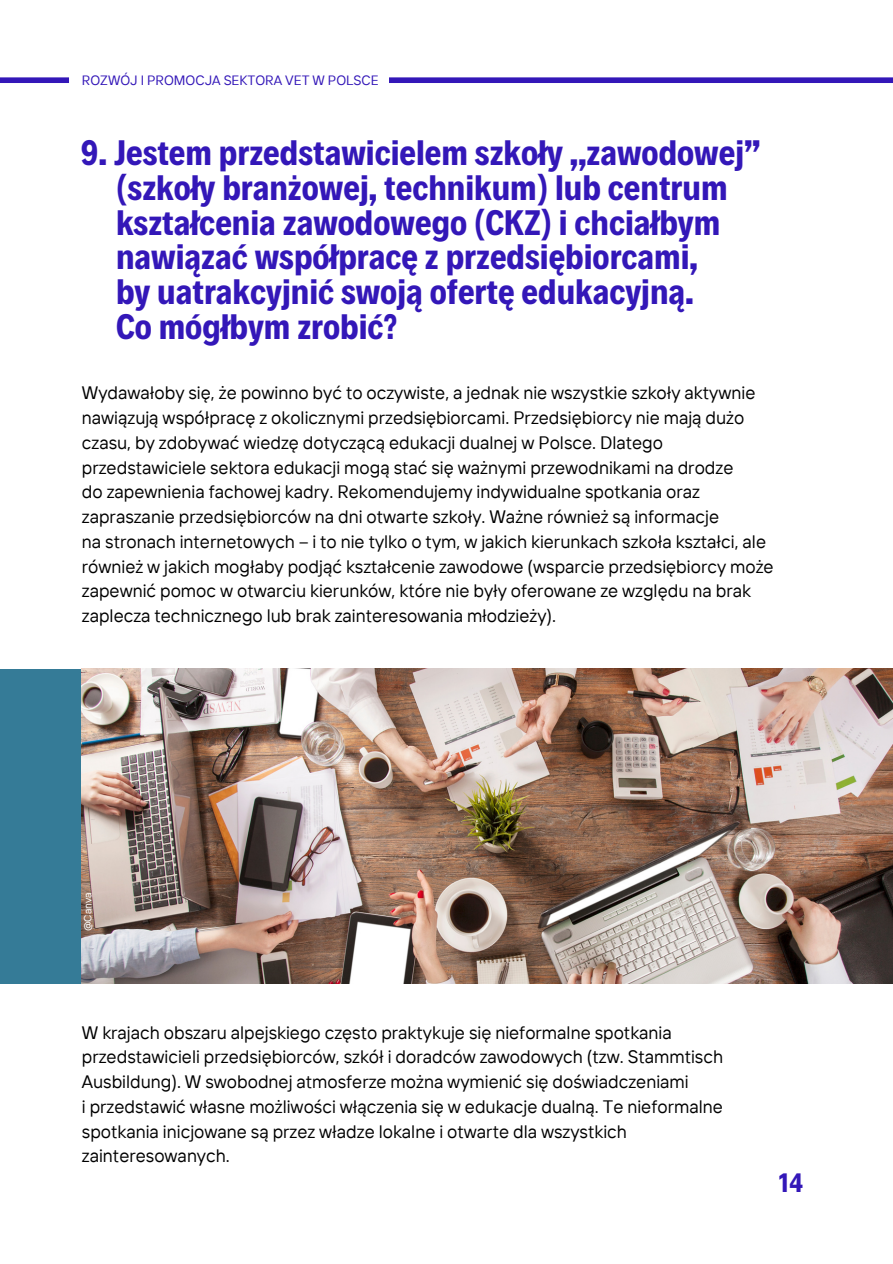
<style>
.page{position:relative;width:893px;height:1264px;background:#fff}
.page>*{position:absolute;margin:0;border:0;box-sizing:border-box;transform-origin:0 0}
.t1{font:700 35.85px "Decalotype";color:#3317b8}
.t2{font:700 27px "Decalotype";color:#3317b8}
.t3{font:18px/24.8px "TT Interphases";color:#000}
.t4{font:13.5px "TT Interphases";color:#3317b8}
.t5{font:10.5px "TT Interphases";color:#fff}
</style>
<div class="page">
<div style="left:0;top:77px;width:69px;height:6px;background:#3317b8"></div>
<div style="left:389px;top:77px;width:503px;height:6px;background:#3317b8"></div>
<div style="left:0;top:668px;width:202px;height:315px;background:#357b97"></div>
<img style="left:82px;top:668px;width:810px;height:315px">
<p class="t4" style="left:82px;top:71px;width:298px">ROZWÓJ I PROMOCJA SEKTORA VET W POLSCE</p>
<p class="t1" style="left:82px;top:129px;width:680px">9. Jestem przedstawicielem szkoły „zawodowej”</p>
<p class="t1" style="left:116px;top:163px;width:613px">(szkoły branżowej, technikum) lub centrum</p>
<p class="t1" style="left:116px;top:198px;width:605px">kształcenia zawodowego (CKZ) i chciałbym</p>
<p class="t1" style="left:116px;top:233px;width:583px">nawiązać współpracę z przedsiębiorcami,</p>
<p class="t1" style="left:116px;top:268px;width:579px">by uatrakcyjnić swoją ofertę edukacyjną.</p>
<p class="t1" style="left:116px;top:303px;width:283px">Co mógłbym zrobić?</p>
<p class="t3" style="left:82px;top:380px;width:675px">Wydawałoby się, że powinno być to oczywiste, a jednak nie wszystkie szkoły aktywnie nawiązują współpracę z okolicznymi przedsiębiorcami. Przedsiębiorcy nie mają dużo czasu, by zdobywać wiedzę dotyczącą edukacji dualnej w Polsce. Dlatego przedstawiciele sektora edukacji mogą stać się ważnymi przewodnikami na drodze</p>
<p class="t3" style="left:82px;top:479px;width:638px">do zapewnienia fachowej kadry. Rekomendujemy indywidualne spotkania oraz zapraszanie przedsiębiorców na dni otwarte szkoły. Ważne również są informacje</p>
<p class="t3" style="left:82px;top:528px;width:693px">na stronach internetowych – i to nie tylko o tym, w jakich kierunkach szkoła kształci, ale również w jakich mogłaby podjąć kształcenie zawodowe (wsparcie przedsiębiorcy może zapewnić pomoc w otwarciu kierunków, które nie były oferowane ze względu na brak zaplecza technicznego lub brak zainteresowania młodzieży).</p>
<p class="t5" style="left:81px;top:931px;width:40px;rotate:-90deg">@Canva</p>
<p class="t3" style="left:82px;top:1019px;width:642px">W krajach obszaru alpejskiego często praktykuje się nieformalne spotkania przedstawicieli przedsiębiorców, szkół i doradców zawodowych (tzw. Stammtisch<br>Ausbildung). W swobodnej atmosferze można wymienić się doświadczeniami</p>
<p class="t3" style="left:82px;top:1093px;width:642px">i przedstawić własne możliwości włączenia się w edukacje dualną. Te nieformalne spotkania inicjowane są przez władze lokalne i otwarte dla wszystkich zainteresowanych.</p>
<p class="t2" style="left:778px;top:1165px;width:26px">14</p>
</div>
